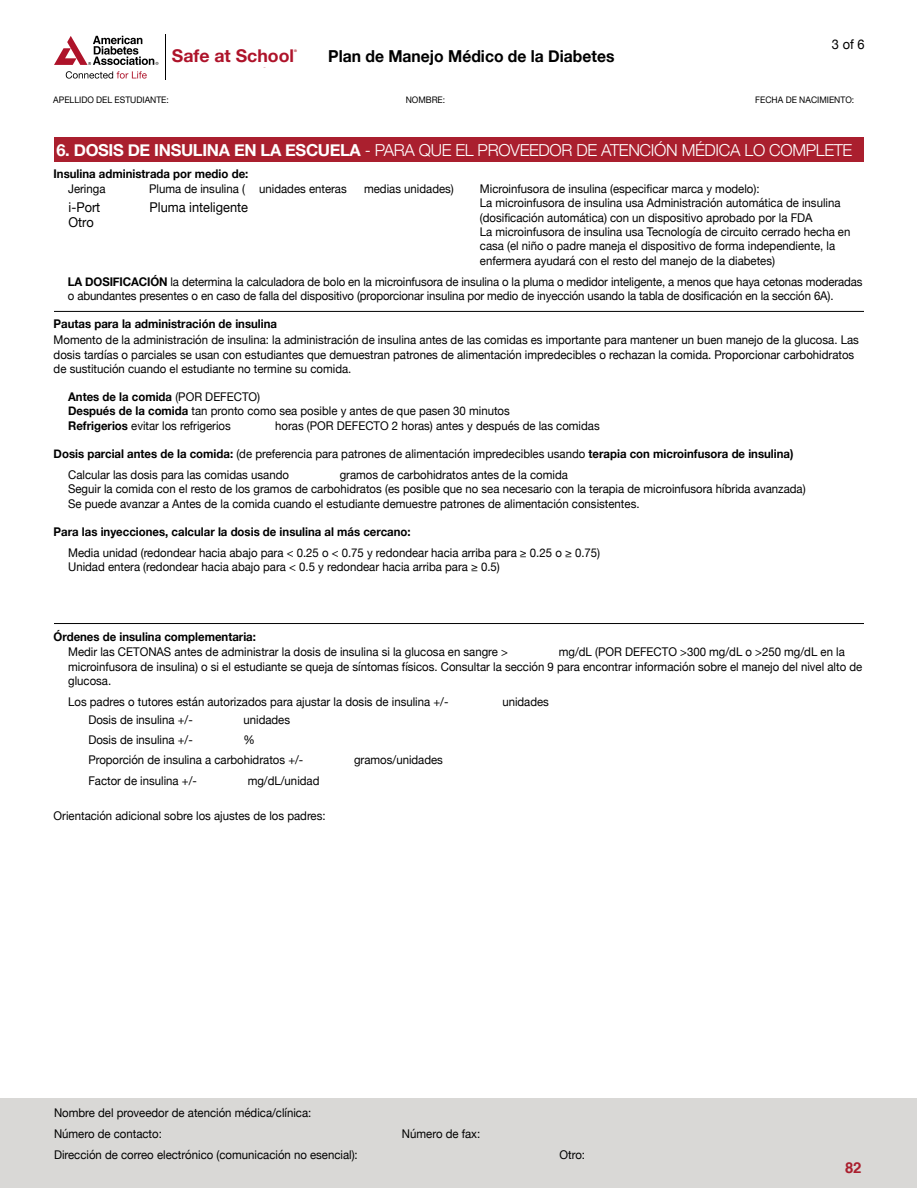
<style>
.page{position:relative;width:918px;height:1188px;background:#fff}
.page>*{position:absolute;margin:0;border:0;box-sizing:border-box;transform-origin:0 0}
.t1{font:700 17.7px "Helvetica Neue LT Pro";color:#ae132a}
.Subhead_2{font:300 16.5px "Helvetica Neue";letter-spacing:-.02em;color:#fff}
.Body_Copy{font:700 16.5px "Helvetica Neue";color:#000;scale:.95 1}
.Body_text{font:700 15px "Helvetica";color:#aa1f2e}
.Body_Copy-2{font:13.5px "Helvetica Neue";color:#000;scale:.95 1}
.Body_Copy-3{font:12px/14.4px "Helvetica Neue";color:#000;scale:.95 1}
.Body_Copy-4{font:700 12px "Helvetica Neue";color:#000;scale:.95 1}
.Body_Copy-5{font:9px "Helvetica Neue";color:#000;scale:.95 1}
.t2{font:700 3.6px "Helvetica Neue LT Pro";color:#af1f2c}
.s1{font-weight:700}
.s2{font-weight:400}
</style>
<div class="page">
<div style="left:1px;top:1098px;width:916px;height:90px;background:#d9d8d6"></div>
<hr style="left:165px;top:34px;width:1px;height:46px;background:#000">
<svg style="left:54px;top:36px;width:105px;height:29px"></svg>
<svg style="left:66px;top:71px;width:81px;height:8px"></svg>
<div style="left:54px;top:138px;width:810px;height:24px;background:#aa1f2e"></div>
<hr style="left:54px;top:311px;width:810px;height:1px;background:#000">
<hr style="left:54px;top:623px;width:810px;height:1px;background:#000">
<p class="t1" style="left:172px;top:45px;width:124px">Safe at School</p>
<p class="t2" style="left:294px;top:48px;width:4px">®</p>
<p class="Body_Copy" style="left:328px;top:46px;width:303px">Plan de Manejo Médico de la Diabetes</p>
<p class="Body_Copy-2" style="left:832px;top:34px;width:36px">3 of 6</p>
<p class="Body_Copy-5" style="left:53px;top:93px;width:123px">APELLIDO DEL ESTUDIANTE:</p>
<p class="Body_Copy-5" style="left:406px;top:93px;width:43px">NOMBRE:</p>
<p class="Body_Copy-5" style="left:755px;top:93px;width:106px">FECHA DE NACIMIENTO:</p>
<p class="Subhead_2" style="left:56px;top:140px;width:798px"><span class="s1">6. DOSIS DE INSULINA EN LA ESCUELA</span> - PARA QUE EL PROVEEDOR DE ATENCIÓN MÉDICA LO COMPLETE</p>
<p class="Body_Copy-4" style="left:54px;top:167px;width:207px">Insulina administrada por medio de:</p>
<p class="Body_Copy-3" style="left:68px;top:182px;width:41px">Jeringa</p>
<p class="Body_Copy-3" style="left:149px;top:182px;width:210px">Pluma de insulina ( unidades enteras</p>
<p class="Body_Copy-3" style="left:364px;top:182px;width:96px">medias unidades)</p>
<p class="Body_Copy-3" style="left:480px;top:182px;width:296px">Microinfusora de insulina (especificar marca y modelo):</p>
<p class="Body_Copy-3" style="left:480px;top:196px;width:381px">La microinfusora de insulina usa Administración automática de insulina (dosificación automática) con un dispositivo aprobado por la FDA</p>
<p class="Body_Copy-3" style="left:480px;top:225px;width:392px">La microinfusora de insulina usa Tecnología de circuito cerrado hecha en casa (el niño o padre maneja el dispositivo de forma independiente, la enfermera ayudará con el resto del manejo de la diabetes)</p>
<p class="Body_Copy-3" style="left:68px;top:275px;width:838px"><span class="s1">LA DOSIFICACIÓN</span> la determina la calculadora de bolo en la microinfusora de insulina o la pluma o medidor inteligente, a menos que haya cetonas moderadas o abundantes presentes o en caso de falla del dispositivo (proporcionar insulina por medio de inyección usando la tabla de dosificación en la sección 6A).</p>
<p class="Body_Copy-4" style="left:54px;top:317px;width:237px">Pautas para la administración de insulina</p>
<p class="Body_Copy-3" style="left:54px;top:334px;width:849px">Momento de la administración de insulina: la administración de insulina antes de las comidas es importante para mantener un buen manejo de la glucosa. Las dosis tardías o parciales se usan con estudiantes que demuestran patrones de alimentación impredecibles o rechazan la comida. Proporcionar carbohidratos de sustitución cuando el estudiante no termine su comida.</p>
<p class="Body_Copy-4" style="left:68px;top:389px;width:204px">Antes de la comida <span class="s2">(POR DEFECTO)</span></p>
<p class="Body_Copy-3" style="left:68px;top:405px;width:466px"><span class="s1">Después de la comida</span> tan pronto como sea posible y antes de que pasen 30 minutos</p>
<p class="Body_Copy-3" style="left:68px;top:419px;width:173px"><span class="s1">Refrigerios</span> evitar los refrigerios</p>
<p class="Body_Copy-3" style="left:275px;top:419px;width:343px">horas (POR DEFECTO 2 horas) antes y después de las comidas</p>
<p class="Body_Copy-4" style="left:54px;top:446px;width:780px">Dosis parcial antes de la comida: <span class="s2">(de preferencia para patrones de alimentación impredecibles usando</span> terapia con microinfusora de insulina)</p>
<p class="Body_Copy-3" style="left:68px;top:468px;width:234px">Calcular las dosis para las comidas usando</p>
<p class="Body_Copy-3" style="left:340px;top:468px;width:242px">gramos de carbohidratos antes de la comida</p>
<p class="Body_Copy-3" style="left:68px;top:483px;width:778px">Seguir la comida con el resto de los gramos de carbohidratos (es posible que no sea necesario con la terapia de microinfusora híbrida avanzada)</p>
<p class="Body_Copy-3" style="left:68px;top:497px;width:603px">Se puede avanzar a Antes de la comida cuando el estudiante demuestre patrones de alimentación consistentes.</p>
<p class="Body_Copy-4" style="left:54px;top:524px;width:377px">Para las inyecciones, calcular la dosis de insulina al más cercano:</p>
<p class="Body_Copy-3" style="left:68px;top:546px;width:562px">Media unidad (redondear hacia abajo para &lt; 0.25 o &lt; 0.75 y redondear hacia arriba para ≥ 0.25 o ≥ 0.75)</p>
<p class="Body_Copy-3" style="left:68px;top:560px;width:456px">Unidad entera (redondear hacia abajo para &lt; 0.5 y redondear hacia arriba para ≥ 0.5)</p>
<p class="Body_Copy-2" style="left:69px;top:198px;width:35px">i-Port</p>
<p class="Body_Copy-2" style="left:150px;top:198px;width:105px">Pluma inteligente</p>
<p class="Body_Copy-2" style="left:69px;top:212px;width:28px">Otro</p>
<p class="Body_Copy-4" style="left:54px;top:629px;width:215px">Órdenes de insulina complementaria:</p>
<p class="Body_Copy-3" style="left:68px;top:646px;width:465px">Medir las CETONAS antes de administrar la dosis de insulina si la glucosa en sangre &gt;</p>
<p class="Body_Copy-3" style="left:68px;top:646px;width:837px;text-indent:491px">mg/dL (POR DEFECTO &gt;300 mg/dL o &gt;250 mg/dL en la microinfusora de insulina) o si el estudiante se queja de síntomas físicos. Consultar la sección 9 para encontrar información sobre el manejo del nivel alto de glucosa.</p>
<p class="Body_Copy-3" style="left:68px;top:696px;width:402px">Los padres o tutores están autorizados para ajustar la dosis de insulina +/-</p>
<p class="Body_Copy-3" style="left:502px;top:696px;width:51px">unidades</p>
<p class="Body_Copy-3" style="left:88px;top:714px;width:111px">Dosis de insulina +/-</p>
<p class="Body_Copy-3" style="left:243px;top:714px;width:51px">unidades</p>
<p class="Body_Copy-3" style="left:88px;top:734px;width:111px">Dosis de insulina +/-</p>
<p class="Body_Copy-3" style="left:243px;top:734px;width:13px">%</p>
<p class="Body_Copy-3" style="left:88px;top:754px;width:228px">Proporción de insulina a carbohidratos +/-</p>
<p class="Body_Copy-3" style="left:354px;top:754px;width:95px">gramos/unidades</p>
<p class="Body_Copy-3" style="left:88px;top:774px;width:116px">Factor de insulina +/-</p>
<p class="Body_Copy-3" style="left:248px;top:774px;width:77px">mg/dL/unidad</p>
<p class="Body_Copy-3" style="left:54px;top:810px;width:288px">Orientación adicional sobre los ajustes de los padres:</p>
<p class="Body_Copy-3" style="left:54px;top:1106px;width:272px">Nombre del proveedor de atención médica/clínica:</p>
<p class="Body_Copy-3" style="left:54px;top:1127px;width:115px">Número de contacto:</p>
<p class="Body_Copy-3" style="left:402px;top:1127px;width:84px">Número de fax:</p>
<p class="Body_Copy-3" style="left:54px;top:1148px;width:321px">Dirección de correo electrónico (comunicación no esencial):</p>
<p class="Body_Copy-3" style="left:559px;top:1148px;width:28px">Otro:</p>
<p class="Body_text" style="left:845px;top:1156px;width:18px">82</p>
</div>
